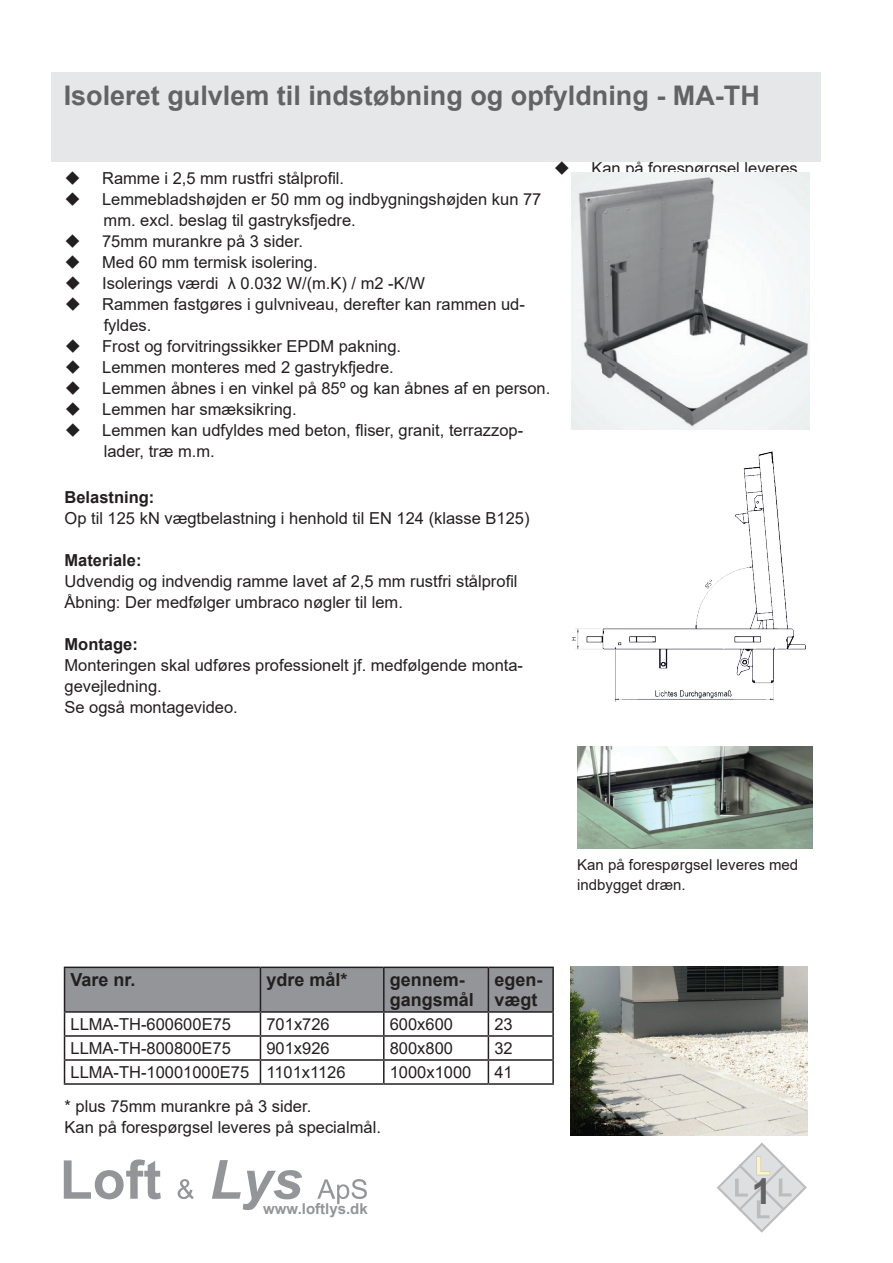
<style>
.page{position:relative;width:893px;height:1263px;background:#fff}
.page>*{position:absolute;margin:0;border:0;box-sizing:border-box;transform-origin:0 0}
.t1{font:700 36px "Arial";color:#636366}
.t2{font:700 27px "Arial";color:#636366}
.t3{font:700 18px/19.5px "Arial";color:#231f20}
.t4{font:16.5px/21px "Arial";color:#231f20}
.t5{font:700 16.5px "Arial";color:#231f20}
.t6{font:15px/19.5px "Arial";color:#231f20}
.t7{font:700 15px "Arial";color:#939598}
</style>
<div class="page">
<svg style="left:64px;top:1159px;width:97px;height:40px"></svg>
<svg style="left:178px;top:1179px;width:16px;height:20px"></svg>
<svg style="left:212px;top:1160px;width:90px;height:50px"></svg>
<svg style="left:317px;top:1179px;width:50px;height:25px"></svg>
<div style="left:51px;top:72px;width:770px;height:90px;background:#e6e7e9"></div>
<svg style="left:717px;top:1142px;width:90px;height:91px"></svg>
<hr style="left:64px;top:966px;width:196px;height:2px;background:#231f20">
<hr style="left:260px;top:966px;width:124px;height:2px;background:#231f20">
<hr style="left:384px;top:966px;width:104px;height:2px;background:#231f20">
<hr style="left:488px;top:966px;width:66px;height:2px;background:#231f20">
<hr style="left:552px;top:968px;width:2px;height:43px;background:#231f20">
<hr style="left:488px;top:1011px;width:66px;height:2px;background:#231f20">
<hr style="left:552px;top:1013px;width:2px;height:22px;background:#231f20">
<hr style="left:488px;top:1035px;width:66px;height:2px;background:#231f20">
<hr style="left:552px;top:1037px;width:2px;height:22px;background:#231f20">
<hr style="left:488px;top:1059px;width:66px;height:2px;background:#231f20">
<svg style="left:64px;top:967px;width:489px;height:116px"></svg>
<hr style="left:552px;top:1061px;width:2px;height:22px;background:#231f20">
<hr style="left:64px;top:1083px;width:196px;height:2px;background:#231f20">
<hr style="left:260px;top:1083px;width:124px;height:2px;background:#231f20">
<hr style="left:384px;top:1083px;width:104px;height:2px;background:#231f20">
<hr style="left:488px;top:1083px;width:66px;height:2px;background:#231f20">
<img style="left:572px;top:172px;width:237px;height:258px">
<img style="left:570px;top:966px;width:237px;height:169px">
<img style="left:577px;top:746px;width:235px;height:103px">
<img style="left:572px;top:451px;width:234px;height:251px">
<h2 class="t2" style="left:64px;top:76px;width:698px">Isoleret gulvlem til indstøbning og opfyldning - MA-TH</h2>
<p class="t4" style="left:102px;top:168px;width:450px">Ramme i 2,5 mm rustfri stålprofil.<br>Lemmebladshøjden er 50 mm og indbygningshøjden kun 77 mm. excl. beslag til gastryksfjedre.<br>75mm murankre på 3 sider.<br>Med 60 mm termisk isolering.<br>Isolerings værdi λ 0.032 W/(m.K) / m2 -K/W<br>Rammen fastgøres i gulvniveau, derefter kan rammen ud&shy;fyldes.<br>Frost og forvitringssikker EPDM pakning.<br>Lemmen monteres med 2 gastrykfjedre.<br>Lemmen åbnes i en vinkel på 85º og kan åbnes af en person.<br>Lemmen har smæksikring.<br>Lemmen kan udfyldes med beton, fliser, granit, terrazzop&shy;lader, træ m.m.</p>
<p class="t5" style="left:65px;top:486px;width:91px">Belastning:</p>
<p class="t4" style="left:65px;top:508px;width:466px">Op til 125 kN vægtbelastning i henhold til EN 124 (klasse B125)</p>
<p class="t5" style="left:65px;top:549px;width:79px">Materiale:</p>
<p class="t4" style="left:65px;top:571px;width:454px">Udvendig og indvendig ramme lavet af 2,5 mm rustfri stålprofil<br>Åbning: Der medfølger umbraco nøgler til lem.</p>
<p class="t5" style="left:65px;top:633px;width:75px">Montage:</p>
<p class="t4" style="left:65px;top:655px;width:460px">Monteringen skal udføres professionelt jf. medfølgende monta&shy;gevejledning.<br>Se også montagevideo.</p>
<p class="t4" style="left:591px;top:157px;width:208px">Kan på forespørgsel leveres</p>
<p class="t3" style="left:71px;top:970px;width:67px">Vare nr.</p>
<p class="t3" style="left:266px;top:970px;width:83px">ydre mål*</p>
<p class="t3" style="left:390px;top:970px;width:86px">gennem&shy;gangsmål</p>
<p class="t3" style="left:494px;top:970px;width:50px">egen&shy;vægt</p>
<p class="t4" style="left:71px;top:1013px;width:162px">LLMA-TH-600600E75</p>
<p class="t4" style="left:266px;top:1013px;width:65px">701x726</p>
<p class="t4" style="left:390px;top:1013px;width:65px">600x600</p>
<p class="t4" style="left:494px;top:1013px;width:20px">23</p>
<p class="t4" style="left:71px;top:1037px;width:162px">LLMA-TH-800800E75</p>
<p class="t4" style="left:266px;top:1037px;width:65px">901x926</p>
<p class="t4" style="left:390px;top:1037px;width:65px">800x800</p>
<p class="t4" style="left:494px;top:1037px;width:20px">32</p>
<p class="t4" style="left:70px;top:1061px;width:277px">LLMA-TH-10001000E75 1101x1126</p>
<p class="t4" style="left:390px;top:1061px;width:83px">1000x1000</p>
<p class="t4" style="left:494px;top:1061px;width:20px">41</p>
<p class="t4" style="left:65px;top:1096px;width:318px">* plus 75mm murankre på 3 sider.<br>Kan på forespørgsel leveres på specialmål.</p>
<p class="t7" style="left:263px;top:1198px;width:106px">www.loftlys.dk</p>
<p class="t6" style="left:577px;top:855px;width:222px">Kan på forespørgsel leveres med indbygget dræn.</p>
<h1 class="t1" style="left:752px;top:1166px;width:22px">1</h1>
</div>
